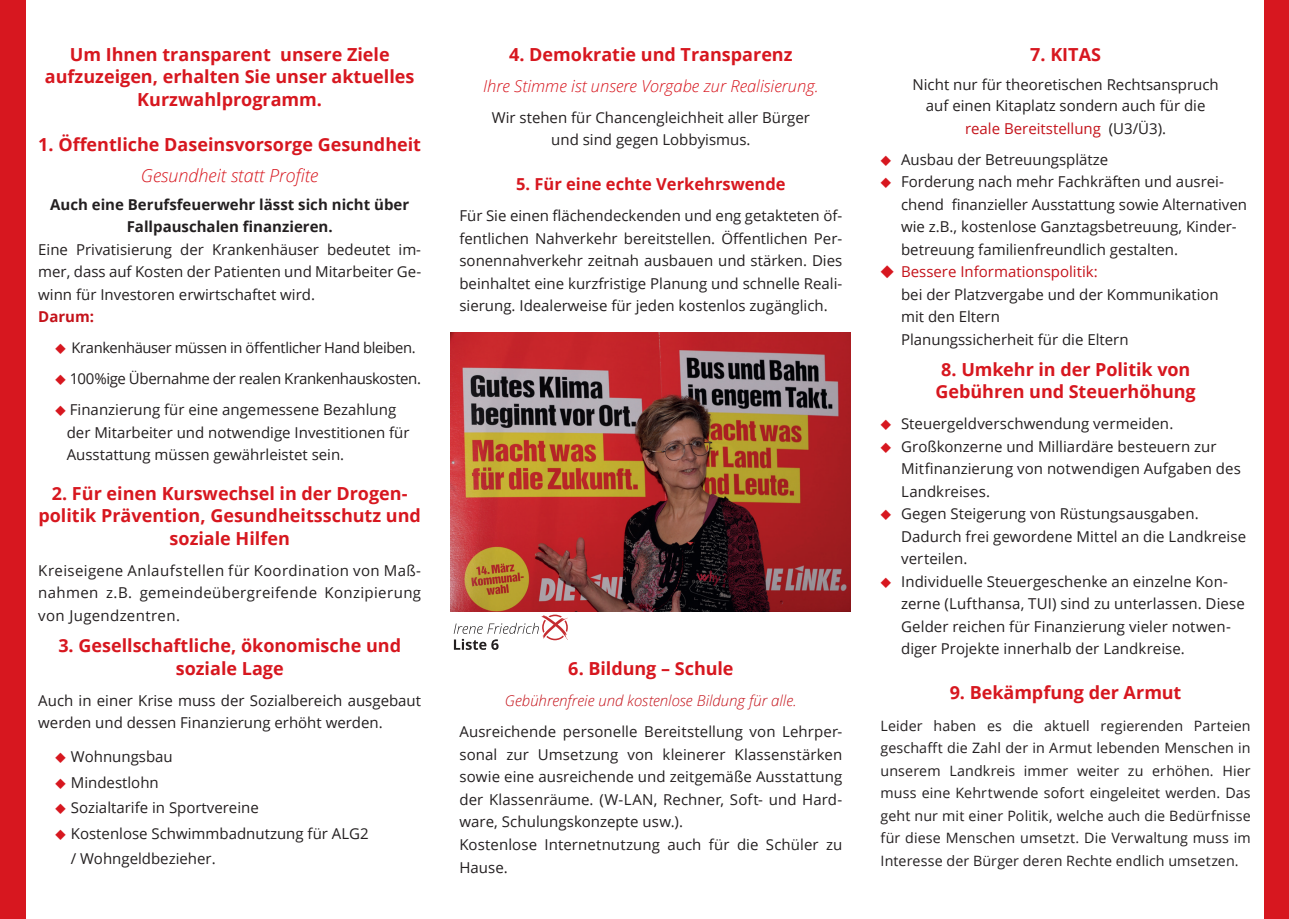
<style>
.page{position:relative;width:1289px;height:919px;background:#fff}
.page>*{position:absolute;margin:0;border:0;box-sizing:border-box;transform-origin:0 0}
.t1{font:700 18px/22.5px "Open Sans";color:#d7171f;text-align:center}
.t2{font:italic 300 18px "Open Sans";color:#d7171f}
.t3{font:italic 300 16.5px "Open Sans";color:#d7171f}
.t4{font:700 16.5px "Open Sans";color:#d7171f}
.t5{font:15px/22.5px "Open Sans";color:#231f20}
.t6{font:700 15px/22.5px "Open Sans";color:#231f20;text-align:center}
.t7{font:15px "Open Sans";letter-spacing:-.025em;color:#231f20}
.t8{font:italic 300 15px "Open Sans";color:#c4121a}
.t9{font:15px "Open Sans";color:#c4121a}
.t10{font:700 15px "Open Sans";color:#c4121a}
.t11{font:14.7px "Open Sans";letter-spacing:-.025em;color:#231f20}
.t12{font:14.25px/22.5px "Open Sans";letter-spacing:.01em;color:#231f20;text-align:justify}
.s1{font-family:"Source Sans Pro";font-weight:300;font-size:12px;color:#d7171f}
.s2{color:#231f20}
.s3{font-family:"Source Sans Pro";font-weight:300;color:#d7171f}
.s4{color:#c4121a}
</style>
<div class="page">
<div style="left:0;top:0;width:26px;height:918px;background:#d7171f"></div>
<div style="left:1264px;top:0;width:24px;height:918px;background:#d7171f"></div>
<img style="left:451px;top:332px;width:399px;height:280px">
<svg style="left:453px;top:614px;width:115px;height:36px"></svg>
<p class="t1" style="left:45px;top:42px;width:371px">Um Ihnen transparent unsere Ziele aufzuzeigen, erhalten Sie unser aktuelles<br>Kurzwahlprogramm.</p>
<p class="t1" style="left:38px;top:132px;width:384px">1. Öffentliche Daseinsvorsorge Gesundheit</p>
<p class="t2" style="left:141px;top:163px;width:179px">Gesundheit statt Profite</p>
<p class="t6" style="left:50px;top:192px;width:360px">Auch eine Berufsfeuerwehr lässt sich nicht über<br>Fallpauschalen finanzieren.</p>
<p class="t5" style="left:38px;top:237px;width:384px;text-align:justify">Eine Privatisierung der Krankenhäuser bedeutet im&shy;mer, dass auf Kosten der Patienten und Mitarbeiter Ge&shy;winn für Investoren erwirtschaftet wird.</p>
<p class="t10" style="left:38px;top:306px;width:57px">Darum:</p>
<p class="t11" style="left:55px;top:338px;width:362px"><span class="s1">◆</span> Krankenhäuser müssen in öffentlicher Hand bleiben.</p>
<p class="t7" style="left:55px;top:368px;width:367px"><span class="s1">◆</span> 100%ige Übernahme der realen Krankenhauskosten.</p>
<p class="t5" style="left:67px;top:398px;width:344px;text-indent:-11px"><span class="s1">◆</span> Finanzierung für eine angemessene Bezahlung der Mitarbeiter und notwendige Investitionen für<br>Ausstattung müssen gewährleistet sein.</p>
<p class="t1" style="left:38px;top:481px;width:384px">2. Für einen Kurswechsel in der Drogen&shy;politik Prävention, Gesundheitsschutz und soziale Hilfen</p>
<p class="t5" style="left:38px;top:558px;width:384px;text-align:justify">Kreiseigene Anlaufstellen für Koordination von Maß&shy;nahmen z.B. gemeindeübergreifende Konzipierung von Jugendzentren.</p>
<p class="t1" style="left:58px;top:633px;width:344px">3. Gesellschaftliche, ökonomische und soziale Lage</p>
<p class="t5" style="left:38px;top:688px;width:384px">Auch in einer Krise muss der Sozialbereich ausgebaut werden und dessen Finanzierung erhöht werden.</p>
<p class="t5" style="left:55px;top:745px;width:119px"><span class="s1">◆</span> Wohnungsbau</p>
<p class="t5" style="left:55px;top:770px;width:105px"><span class="s1">◆</span> Mindestlohn</p>
<p class="t5" style="left:55px;top:796px;width:205px"><span class="s1">◆</span> Sozialtarife in Sportvereine</p>
<p class="t5" style="left:71px;top:820px;width:299px;line-height:25.5px;text-indent:-15px"><span class="s1">◆</span> Kostenlose Schwimmbadnutzung für ALG2 / Wohngeldbezieher.</p>
<p class="t1" style="left:509px;top:42px;width:285px">4. Demokratie und Transparenz</p>
<p class="t3" style="left:483px;top:74px;width:337px">Ihre Stimme ist unsere Vorgabe zur Realisierung.</p>
<p class="t5" style="left:492px;top:105px;width:319px;text-align:center">Wir stehen für Chancengleichheit aller Bürger und sind gegen Lobbyismus.</p>
<p class="t4" style="left:516px;top:172px;width:271px">5. Für eine echte Verkehrswende</p>
<p class="t5" style="left:459px;top:204px;width:384px;text-align:justify">Für Sie einen flächendeckenden und eng getakteten öf&shy;fentlichen Nahverkehr bereitstellen. Öffentlichen Per&shy;sonennahverkehr zeitnah ausbauen und stärken. Dies beinhaltet eine kurzfristige Planung und schnelle Reali&shy;sierung. Idealerweise für jeden kostenlos zugänglich.</p>
<p class="t1" style="left:568px;top:657px;width:167px">6. Bildung – Schule</p>
<p class="t8" style="left:505px;top:690px;width:293px">Gebührenfreie und kostenlose Bildung für alle.</p>
<p class="t5" style="left:459px;top:720px;width:384px">Ausreichende personelle Bereitstellung von Lehrper&shy;sonal zur Umsetzung von kleinerer Klassenstärken sowie eine ausreichende und zeitgemäße Ausstattung der Klassenräume. (W-LAN, Rechner, Soft- und Hard&shy;ware, Schulungskonzepte usw.).<br>Kostenlose Internetnutzung auch für die Schüler zu Hause.</p>
<p class="t1" style="left:1030px;top:42px;width:72px">7. KITAS</p>
<p class="t5" style="left:912px;top:74px;width:308px;line-height:21px;text-align:center">Nicht nur für theoretischen Rechtsanspruch auf einen Kitaplatz sondern auch für die</p>
<p class="t9" style="left:965px;top:118px;width:202px">reale Bereitstellung <span class="s2">(U3/Ü3).</span></p>
<p class="t5" style="left:880px;top:147px;width:229px"><span class="s1">◆</span> Ausbau der Betreuungsplätze</p>
<p class="t5" style="left:901px;top:170px;width:347px;text-indent:-20px"><span class="s1">◆</span> Forderung nach mehr Fachkräften und ausrei&shy;chend finanzieller Ausstattung sowie Alternativen wie z.B., kostenlose Ganztagsbetreuung, Kinder&shy;betreuung familienfreundlich gestalten.</p>
<p class="t5" style="left:901px;top:260px;width:319px;text-indent:-20px"><span class="s3">◆</span> <span class="s4">Bessere Informationspolitik:<br></span>bei der Platzvergabe und der Kommunikation mit den Eltern<br>Planungssicherheit für die Eltern</p>
<p class="t1" style="left:935px;top:357px;width:262px">8. Umkehr in der Politik von<br>Gebühren und Steuerhöhung</p>
<p class="t5" style="left:880px;top:412px;width:294px"><span class="s1">◆</span> Steuergeldverschwendung vermeiden.</p>
<p class="t5" style="left:901px;top:434px;width:341px;text-indent:-20px"><span class="s1">◆</span> Großkonzerne und Milliardäre besteuern zur<br>Mitfinanzierung von notwendigen Aufgaben des<br>Landkreises.</p>
<p class="t5" style="left:901px;top:502px;width:346px;text-indent:-20px"><span class="s1">◆</span> Gegen Steigerung von Rüstungsausgaben.<br>Dadurch frei gewordene Mittel an die Landkreise verteilen.</p>
<p class="t5" style="left:901px;top:569px;width:345px;text-indent:-20px"><span class="s1">◆</span> Individuelle Steuergeschenke an einzelne Kon&shy;zerne (Lufthansa, TUI) sind zu unterlassen. Diese Gelder reichen für Finanzierung vieler notwen&shy;diger Projekte innerhalb der Landkreise.</p>
<p class="t1" style="left:949px;top:681px;width:233px">9. Bekämpfung der Armut</p>
<p class="t12" style="left:880px;top:713px;width:371px">Leider haben es die aktuell regierenden Parteien geschafft die Zahl der in Armut lebenden Menschen in unserem Landkreis immer weiter zu erhöhen. Hier muss eine Kehrtwende sofort eingeleitet werden. Das geht nur mit einer Politik, welche auch die Bedürfnisse für diese Menschen umsetzt. Die Verwaltung muss im Interesse der Bürger deren Rechte endlich umsetzen.</p>
</div>
